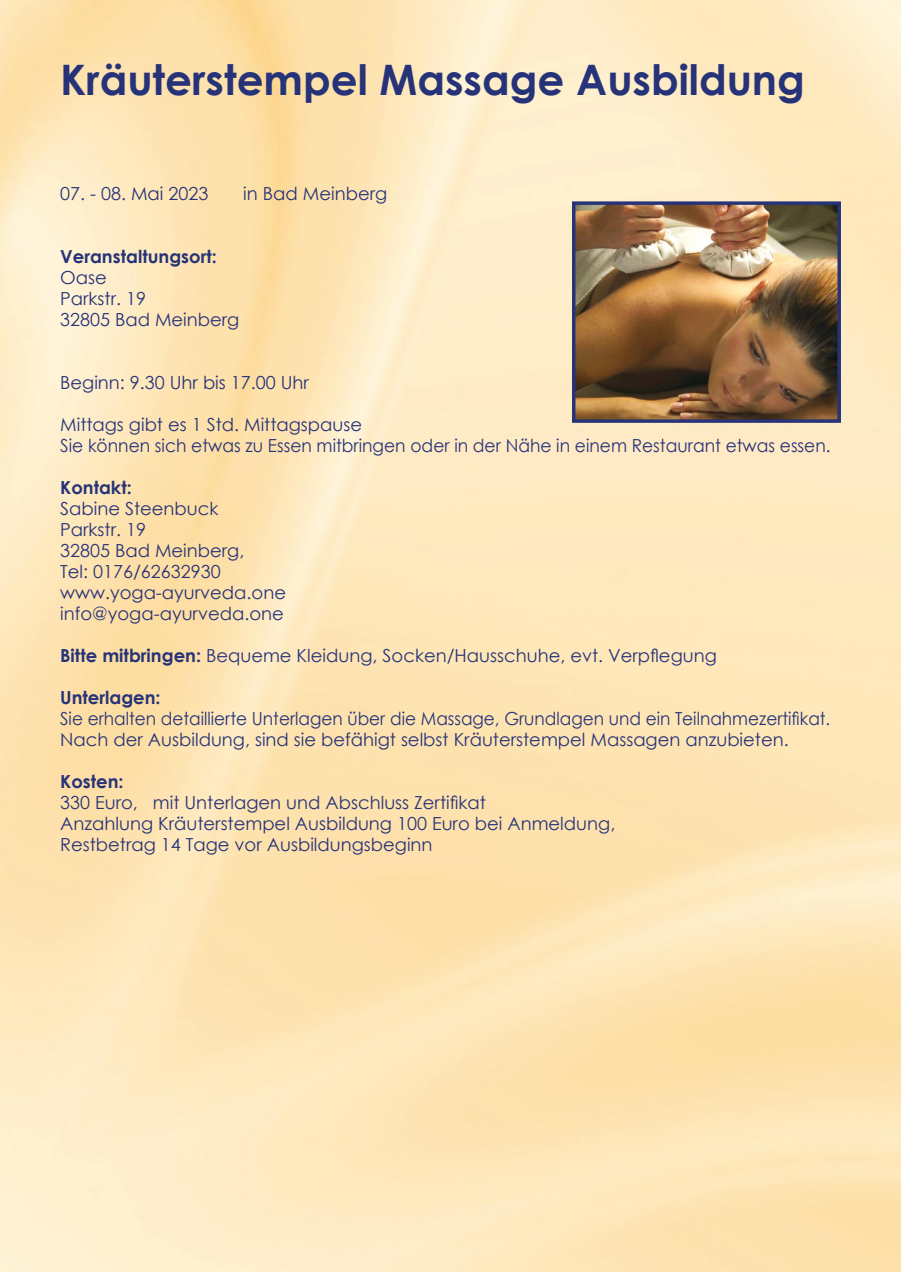
<style>
.page{position:relative;width:902px;height:1272px;background:#fff}
.page>*{position:absolute;margin:0;border:0;box-sizing:border-box;transform-origin:0 0}
.t1{font:700 42px "Century Gothic";color:#273378}
.t2{font:18px/21px "Century Gothic";color:#273378}
.t3{font:18px/21px "Century Gothic";color:#273378;scale:.94 1}
.t4{font:700 18px "Century Gothic";color:#273378}
.s1{font-weight:700}
</style>
<div class="page">
<img style="left:0;top:0;width:900px;height:1271px">
<img style="left:576px;top:205px;width:260px;height:214px">
<div style="left:572px;top:201px;width:268px;height:222px;border:3px solid #273378"></div>
<h1 class="t1" style="left:60px;top:48px;width:746px">Kräuterstempel Massage Ausbildung</h1>
<p class="t2" style="left:60px;top:183px;width:150px">07. - 08. Mai 2023</p>
<p class="t2" style="left:243px;top:183px;width:145px">in Bad Meinberg</p>
<p class="t4" style="left:60px;top:243px;width:158px">Veranstaltungsort:</p>
<p class="t2" style="left:60px;top:267px;width:181px">Oase<br>Parkstr. 19<br>32805 Bad Meinberg</p>
<p class="t2" style="left:60px;top:372px;width:250px">Beginn: 9.30 Uhr bis 17.00 Uhr</p>
<p class="t2" style="left:60px;top:414px;width:771px">Mittags gibt es 1 Std. Mittagspause<br>Sie können sich etwas zu Essen mitbringen oder in der Nähe in einem Restaurant etwas essen.</p>
<p class="t4" style="left:60px;top:474px;width:73px">Kontakt:</p>
<p class="t2" style="left:60px;top:498px;width:227px">Sabine Steenbuck<br>Parkstr. 19<br>32805 Bad Meinberg,<br>Tel: 0176/62632930 www.yoga-ayurveda.one info@yoga-ayurveda.one</p>
<p class="t2" style="left:60px;top:645px;width:658px"><span class="s1">Bitte mitbringen:</span> Bequeme Kleidung, Socken/Hausschuhe, evt. Verpflegung</p>
<p class="t4" style="left:60px;top:684px;width:102px">Unterlagen:</p>
<p class="t3" style="left:60px;top:708px;width:820px">Sie erhalten detaillierte Unterlagen über die Massage, Grundlagen und ein Teilnahmezertifikat.<br>Nach der Ausbildung, sind sie befähigt selbst Kräuterstempel Massagen anzubieten.</p>
<p class="t4" style="left:60px;top:768px;width:65px">Kosten:</p>
<p class="t2" style="left:60px;top:792px;width:556px">330 Euro, mit Unterlagen und Abschluss Zertifikat<br>Anzahlung Kräuterstempel Ausbildung 100 Euro bei Anmeldung,<br>Restbetrag 14 Tage vor Ausbildungsbeginn</p>
</div>
